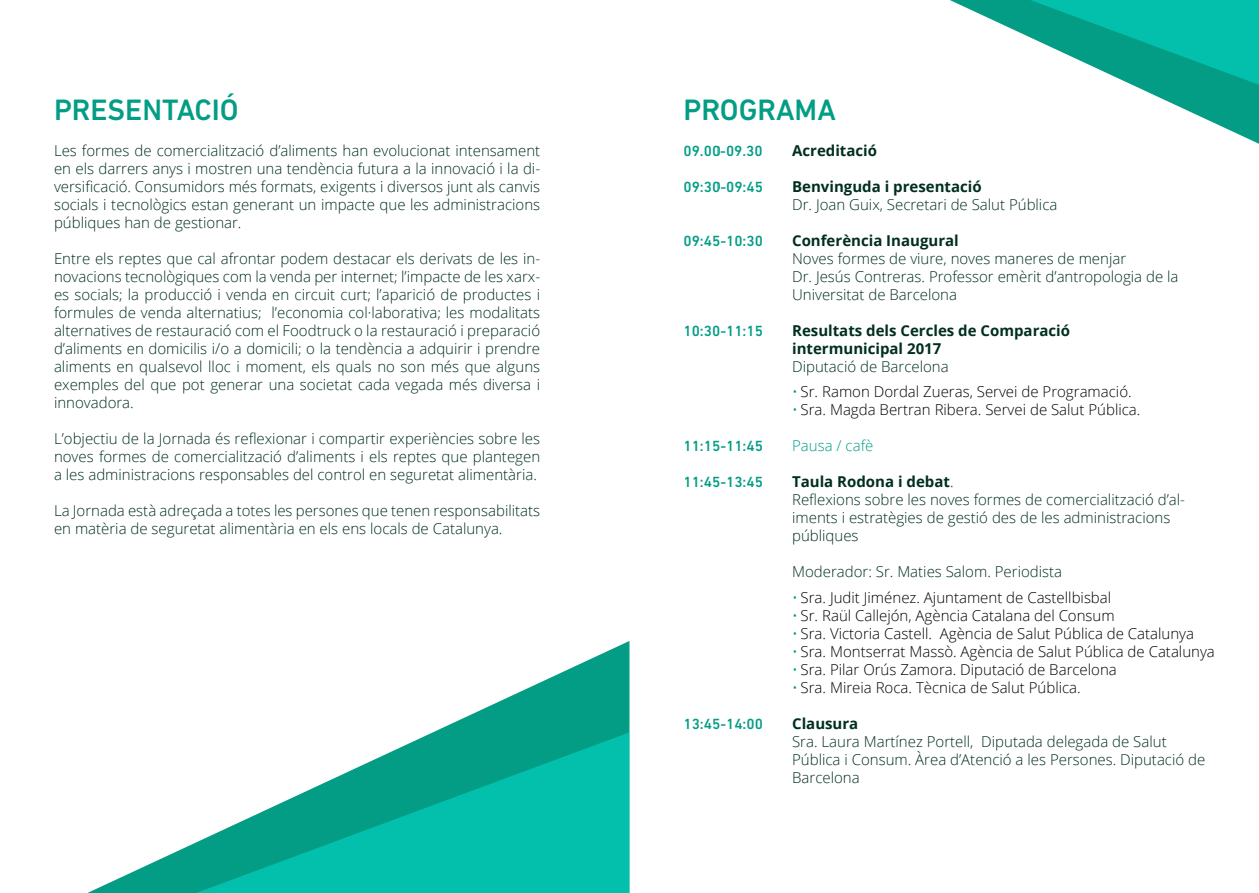
<style>
.page{position:relative;width:1259px;height:893px;background:#fff}
.page>*{position:absolute;margin:0;border:0;box-sizing:border-box;transform-origin:0 0}
.t1{font:500 30px "DIN Next LT Pro";color:#029d84}
.t2{font:300 15px/18px "Open Sans";color:#002f1d}
.t3{font:300 15px "Open Sans";color:#000}
.t4{font:700 15px/18px "Open Sans";color:#002f1d}
.t5{font:500 15px "DIN Next LT Pro";color:#029d84}
.t6{font:300 15px "Open Sans";color:#029d84}
.s1{color:#029d84}
.s2{font-weight:700}
</style>
<div class="page">
<svg style="left:434px;top:641px;width:195px;height:91px"></svg>
<svg style="left:1208px;top:120px;width:51px;height:24px"></svg>
<svg style="left:87px;top:732px;width:542px;height:161px"></svg>
<svg style="left:950px;top:0;width:309px;height:120px"></svg>
<h1 class="t1" style="left:54px;top:93px;width:186px">PRESENTACIÓ</h1>
<h1 class="t1" style="left:683px;top:93px;width:154px">PROGRAMA</h1>
<p class="t2" style="left:54px;top:141px;width:488px;text-align:justify">Les formes de comercialització d’aliments han evolucionat intensament en els darrers anys i mostren una tendència futura a la innovació i la di&shy;versificació. Consumidors més formats, exigents i diversos junt als canvis socials i tecnològics estan generant un impacte que les administracions públiques han de gestionar.</p>
<p class="t2" style="left:54px;top:249px;width:488px;text-align:justify">Entre els reptes que cal afrontar podem destacar els derivats de les in&shy;novacions tecnològiques com la venda per internet; l’impacte de les xarx&shy;es socials; la producció i venda en circuit curt; l’aparició de productes i formules de venda alternatius; l’economia col·laborativa; les modalitats alternatives de restauració com el Foodtruck o la restauració i preparació d’aliments en domicilis i/o a domicili; o la tendència a adquirir i prendre aliments en qualsevol lloc i moment, els quals no son més que alguns exemples del que pot generar una societat cada vegada més diversa i innovadora.</p>
<p class="t2" style="left:54px;top:429px;width:488px;text-align:justify">L’objectiu de la Jornada és reflexionar i compartir experiències sobre les noves formes de comercialització d’aliments i els reptes que plantegen a les administracions responsables del control en seguretat alimentària.</p>
<p class="t2" style="left:54px;top:501px;width:488px">La Jornada està adreçada a totes les persones que tenen responsabilitats en matèria de seguretat alimentària en els ens locals de Catalunya.</p>
<p class="t4" style="left:792px;top:141px;width:86px">Acreditació</p>
<p class="t4" style="left:792px;top:177px;width:191px">Benvinguda i presentació</p>
<p class="t2" style="left:792px;top:195px;width:267px">Dr. Joan Guix, Secretari de Salut Pública</p>
<p class="t4" style="left:792px;top:231px;width:168px">Conferència Inaugural</p>
<p class="t2" style="left:792px;top:249px;width:388px">Noves formes de viure, noves maneres de menjar<br>Dr. Jesús Contreras. Professor emèrit d’antropologia de la<br>Universitat de Barcelona</p>
<p class="t4" style="left:792px;top:321px;width:279px">Resultats dels Cercles de Comparació intermunicipal 2017</p>
<p class="t2" style="left:792px;top:357px;width:158px">Diputació de Barcelona</p>
<p class="t3" style="left:792px;top:382px;width:341px"><span class="s1">•</span> Sr. Ramon Dordal Zueras, Servei de Programació.</p>
<p class="t3" style="left:792px;top:400px;width:350px"><span class="s1">•</span> Sra. Magda Bertran Ribera. Servei de Salut Pública.</p>
<p class="t6" style="left:792px;top:436px;width:83px">Pausa / cafè</p>
<p class="t2" style="left:792px;top:473px;width:394px"><span class="s2">Taula Rodona i debat</span>.<br>Reflexions sobre les noves formes de comercialització d’al&shy;iments i estratègies de gestió des de les administracions públiques</p>
<p class="t2" style="left:792px;top:563px;width:271px">Moderador: Sr. Maties Salom. Periodista</p>
<p class="t3" style="left:792px;top:587px;width:321px"><span class="s1">•</span> Sra. Judit Jiménez. Ajuntament de Castellbisbal</p>
<p class="t3" style="left:792px;top:605px;width:324px"><span class="s1">•</span> Sr. Raül Callejón, Agència Catalana del Consum</p>
<p class="t3" style="left:792px;top:623px;width:403px"><span class="s1">•</span> Sra. Victoria Castell. Agència de Salut Pública de Catalunya</p>
<p class="t3" style="left:792px;top:641px;width:424px"><span class="s1">•</span> Sra. Montserrat Massò. Agència de Salut Pública de Catalunya</p>
<p class="t3" style="left:792px;top:659px;width:326px"><span class="s1">•</span> Sra. Pilar Orús Zamora. Diputació de Barcelona</p>
<p class="t3" style="left:792px;top:677px;width:290px"><span class="s1">•</span> Sra. Mireia Roca. Tècnica de Salut Pública.</p>
<p class="t4" style="left:792px;top:714px;width:68px">Clausura</p>
<p class="t2" style="left:792px;top:732px;width:415px">Sra. Laura Martínez Portell, Diputada delegada de Salut<br>Pública i Consum. Àrea d’Atenció a les Persones. Diputació de<br>Barcelona</p>
<p class="t5" style="left:683px;top:142px;width:81px">09.00-09.30</p>
<p class="t5" style="left:683px;top:178px;width:81px">09:30-09:45</p>
<p class="t5" style="left:683px;top:232px;width:81px">09:45-10:30</p>
<p class="t5" style="left:683px;top:322px;width:81px">10:30-11:15</p>
<p class="t5" style="left:683px;top:437px;width:81px">11:15-11:45</p>
<p class="t5" style="left:683px;top:473px;width:81px">11:45-13:45</p>
<p class="t5" style="left:683px;top:715px;width:81px">13:45-14:00</p>
</div>
